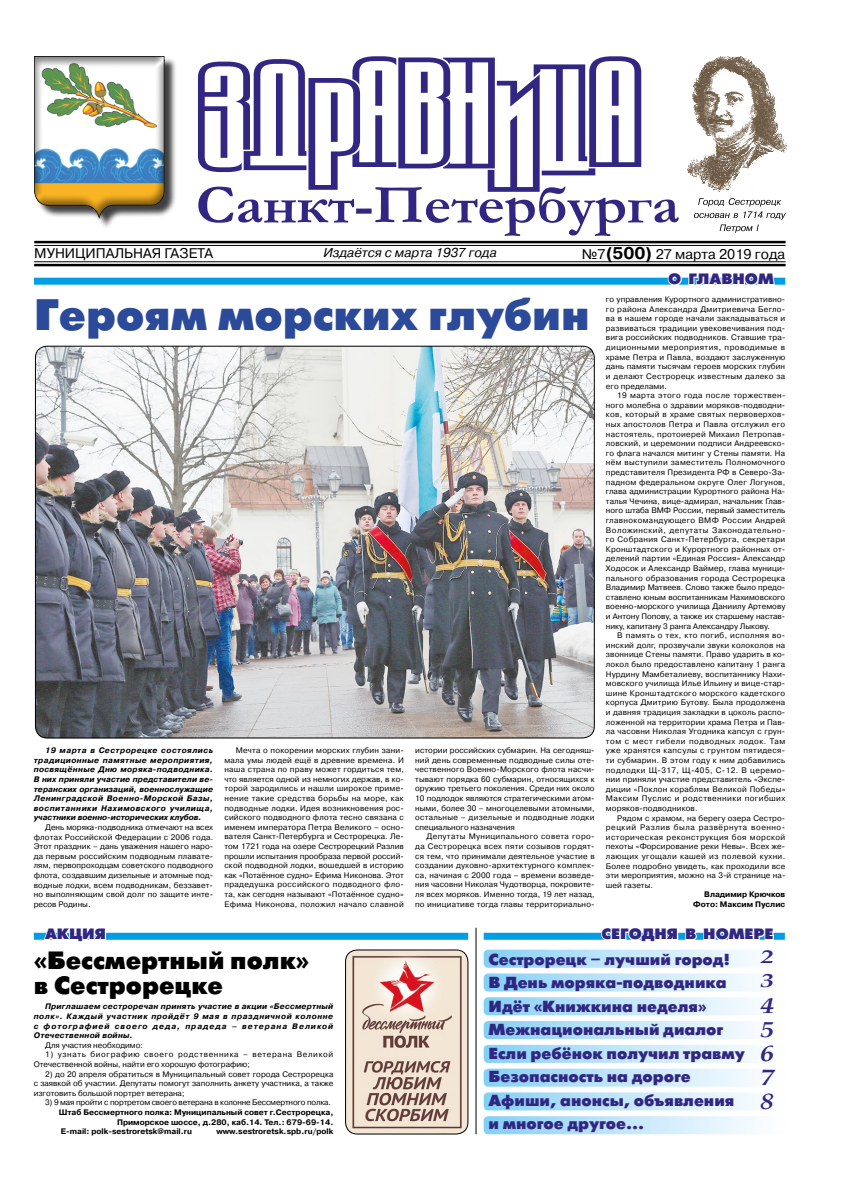
<style>
.page{position:relative;width:842px;height:1191px;background:#fff}
.page>*{position:absolute;margin:0;border:0;box-sizing:border-box;transform-origin:0 0}
.t1{font:44px "Futuris XC";color:#2c4a9a}
.t2{font:25px/25px "Futuris XC";color:#000}
.t3{font:italic 700 21.5px "Palladium";color:#312783;scale:1.19 1}
.t4{font:italic 700 20.9px "Palladium";color:#312783;scale:1.23 1}
.t5{font:italic 700 18.2px "Palladium";color:#312783;scale:1.41 1}
.t6{font:italic 700 17.7px "Palladium";color:#312783;scale:1.45 1}
.t7{font:16px/23.5px "Futuris XC";color:#312783}
.t8{font:15px "Futuris XC";color:#312783}
.t9{font:14px "Pragmatica C";color:#000}
.t10{font:italic 12.9px "Pragmatica C";color:#000}
.t11{font:8px/9.6px "Pragmatica C";letter-spacing:.01em;color:#000;text-align:justify}
.t12{font:italic 700 8px/9.6px "Pragmatica C";letter-spacing:.03em;color:#000;text-align:justify}
.t13{font:700 8px/9.6px "Pragmatica C";color:#000;text-align:right}
.t14{font:8px/9.6px "Pragmatica C";letter-spacing:.08em;color:#000}
.t15{font:8px "Pragmatica C";letter-spacing:-.02em;color:#000}
.s1{font-weight:700;font-size:17px}
</style>
<div class="page">
<svg style="left:484px;top:1116px;width:272px;height:18px;background:#c0e5fa"></svg>
<hr style="left:34px;top:261px;width:751px;height:1px;background:#000">
<hr style="left:34px;top:264px;width:751px;height:2px;background:#000">
<hr style="left:34px;top:241px;width:751px;height:2px;background:#000">
<hr style="left:34px;top:245px;width:751px;height:1px;background:#000">
<div style="left:36px;top:57px;width:141px;height:173px;background:#000;opacity:.75"></div>
<div style="left:26px;top:50px;width:149px;height:175px;background:#000;opacity:.5"></div>
<div style="left:34px;top:278px;width:751px;height:7px;background:#009fe3"></div>
<svg style="left:667px;top:277px;width:109px;height:8px"></svg>
<svg style="left:195px;top:240px;width:487px;height:1px"></svg>
<svg style="left:197px;top:56px;width:482px;height:180px"></svg>
<img style="left:699px;top:73px;width:65px;height:3px">
<svg style="left:687px;top:76px;width:100px;height:157px"></svg>
<img style="left:700px;top:71px;width:62px;height:3px">
<img style="left:702px;top:69px;width:58px;height:3px">
<img style="left:703px;top:67px;width:55px;height:3px">
<img style="left:704px;top:65px;width:8px;height:3px">
<img style="left:706px;top:63px;width:6px;height:3px">
<svg style="left:712px;top:56px;width:44px;height:12px"></svg>
<hr style="left:476px;top:927px;width:1px;height:207px;background:#000">
<div style="left:34px;top:932px;width:434px;height:7px;background:#009fe3"></div>
<svg style="left:42px;top:932px;width:65px;height:8px"></svg>
<svg style="left:484px;top:973px;width:272px;height:18px;background:#c1e6fa"></svg>
<svg style="left:484px;top:997px;width:272px;height:18px;background:#c0e5fa"></svg>
<svg style="left:484px;top:949px;width:272px;height:18px;background:#c2e6fa"></svg>
<div style="left:484px;top:932px;width:301px;height:7px;background:#009fe3"></div>
<svg style="left:600px;top:932px;width:175px;height:8px"></svg>
<svg style="left:484px;top:1092px;width:272px;height:18px;background:#c1e6fa"></svg>
<svg style="left:484px;top:1021px;width:272px;height:65px"></svg>
<img style="left:35px;top:346px;width:560px;height:392px">
<img style="left:345px;top:950px;width:123px;height:184px">
<div style="left:345px;top:949px;width:123px;height:185px;border:1px solid #000;border-radius:12px"></div>
<h3 class="t9" style="left:34px;top:245px;width:180px">МУНИЦИПАЛЬНАЯ ГАЗЕТА</h3>
<h3 class="t10" style="left:323px;top:246px;width:175px">Издаётся с марта 1937 года</h3>
<h3 class="t9" style="left:582px;top:246px;width:205px">№7<span class="s1">(500)</span> 27 марта 2019 года</h3>
<h3 class="t8" style="left:668px;top:271px;width:107px">О ГЛАВНОМ</h3>
<h1 class="t1" style="left:34px;top:291px;width:557px">Героям морских глубин</h1>
<p class="t11" style="left:606px;top:294px;width:181px">го управления Курортного административно&shy;го района Александра Дмитриевича Бегло&shy;ва в нашем городе начали закладываться и развиваться традиции увековечивания под&shy;вига российских подводников. Ставшие тра&shy;диционными мероприятия, проводимые в храме Петра и Павла, воздают заслуженную дань памяти тысячам героев морских глубин и делают Сестрорецк известным далеко за его пределами.</p>
<p class="t11" style="left:606px;top:390px;width:181px;text-indent:11px">19 марта этого года после торжествен&shy;ного молебна о здравии моряков-подводни&shy;ков, который в храме святых первоверхов&shy;ных апостолов Петра и Павла отслужил его настоятель, протоиерей Михаил Петропав&shy;ловский, и церемонии подписи Андреевско&shy;го флага начался митинг у Стены памяти. На нём выступили заместитель Полномочного представителя Президента РФ в Северо-За&shy;падном федеральном округе Олег Логунов, глава администрации Курортного района На&shy;талья Чечина, вице-адмирал, начальник Глав&shy;ного штаба ВМФ России, первый заместитель главнокомандующего ВМФ России Андрей Воложинский, депутаты Законодательно&shy;го Собрания Санкт-Петербурга, секретари Кронштадтского и Курортного районных от&shy;делений партии «Единая Россия» Александр Ходосок и Александр Ваймер, глава муници&shy;пального образования города Сестрорецка Владимир Матвеев. Слово также было предо&shy;ставлено юным воспитанникам Нахимовского военно-морского училища Даниилу Артемову и Антону Попову, а также их старшему настав&shy;нику, капитану 3 ранга Александру Лыкову.</p>
<p class="t11" style="left:606px;top:630px;width:181px;text-indent:11px">В память о тех, кто погиб, исполняя во&shy;инский долг, прозвучали звуки колоколов на звоннице Стены памяти. Право ударить в ко&shy;локол было предоставлено капитану 1 ранга Нурдину Мамбеталиеву, воспитаннику Нахи&shy;мовского училища Илье Ильину и вице-стар&shy;шине Кронштадтского морского кадетского корпуса Дмитрию Бутову. Была продолжена и давняя традиция закладки в цоколь распо&shy;ложенной на территории храма Петра и Пав&shy;ла часовни Николая Угодника капсул с грун&shy;том с мест гибели подводных лодок. Там уже хранятся капсулы с грунтом пятидеся&shy;ти субмарин. В этом году к ним добавились подлодки Щ-317, Щ-405, С-12. В церемо&shy;нии приняли участие представитель «Экспе&shy;диции «Поклон кораблям Великой Победы» Максим Пуслис и родственники погибших моряков-подводников.</p>
<p class="t11" style="left:606px;top:813px;width:181px;text-indent:11px">Рядом с храмом, на берегу озера Сестро&shy;рецкий Разлив была развёрнута военно&shy;историческая реконструкция боя морской пехоты «Форсирование реки Невы». Всех же&shy;лающих угощали кашей из полевой кухни.<br>Более подробно увидеть, как проходили все эти мероприятия, можно на 3-й странице на&shy;шей газеты.</p>
<p class="t13" style="left:693px;top:890px;width:93px">Владимир Крючков<br>Фото: Максим Пуслис</p>
<p class="t11" style="left:224px;top:745px;width:181px;text-indent:11px">Мечта о покорении морских глубин зани&shy;мала умы людей ещё в древние времена. И наша страна по праву может гордиться тем, что является одной из немногих держав, в ко&shy;торой зародились и нашли широкое приме&shy;нение такие средства борьбы на море, как подводные лодки. Идея возникновения рос&shy;сийского подводного флота тесно связана с именем императора Петра Великого – осно&shy;вателя Санкт-Петербурга и Сестрорецка. Ле&shy;том 1721 года на озере Сестрорецкий Разлив прошли испытания прообраза первой россий&shy;ской подводной лодки, вошедшей в историю как «Потаённое судно» Ефима Никонова. Этот прадедушка российского подводного фло&shy;та, как сегодня называют «Потаённое судно» Ефима Никонова, положил начало славной</p>
<p class="t11" style="left:415px;top:745px;width:181px">истории российских субмарин. На сегодняш&shy;ний день современные подводные силы оте&shy;чественного Военно-Морского флота насчи&shy;тывают порядка 60 субмарин, относящихся к оружию третьего поколения. Среди них около 10 подлодок являются стратегическими атом&shy;ными, более 30 – многоцелевыми атомными, остальные – дизельные и подводные лодки специального назначения</p>
<p class="t12" style="left:34px;top:745px;width:181px;text-indent:11px">19 марта в Сестрорецке состоялись традиционные памятные мероприятия, посвящённые Дню моряка-подводника.<br>В них приняли участие представители ве&shy;теранских организаций, военнослужащие Ленинградской Военно-Морской Базы, воспитанники Нахимовского училища, участники военно-исторических клубов.</p>
<p class="t11" style="left:34px;top:822px;width:181px;text-indent:11px">День моряка-подводника отмечают на всех флотах Российской Федерации с 2006 года.<br>Этот праздник – дань уважения нашего наро&shy;да первым российским подводным плавате&shy;лям, первопроходцам советского подводного флота, создавшим дизельные и атомные под&shy;водные лодки, всем подводникам, беззавет&shy;но выполняющим свой долг по защите инте&shy;ресов Родины.</p>
<p class="t11" style="left:415px;top:832px;width:181px;text-indent:11px">Депутаты Муниципального совета горо&shy;да Сестрорецка всех пяти созывов гордят&shy;ся тем, что принимали деятельное участие в создании духовно-архитектурного комплек&shy;са, начиная с 2000 года – времени возведе&shy;ния часовни Николая Чудотворца, покровите&shy;ля всех моряков. Именно тогда, 19 лет назад, по инициативе тогда главы территориально-</p>
<h3 class="t8" style="left:45px;top:926px;width:62px">АКЦИЯ</h3>
<h2 class="t2" style="left:34px;top:948px;width:277px">«Бессмертный полк» в Сестрорецке</h2>
<p class="t12" style="left:34px;top:1002px;width:301px;text-indent:11px">Приглашаем сестроречан принять участие в акции «Бессмертный полк». Каждый участник пройдёт 9 мая в праздничной колонне с фотографией своего деда, прадеда – ветерана Великой Отечественной войны.</p>
<p class="t11" style="left:45px;top:1040px;width:99px">Для участия необходимо:</p>
<p class="t14" style="left:34px;top:1050px;width:301px;text-indent:11px">1) узнать биографию своего родственника – ветерана Великой<br>Отечественной войны, найти его хорошую фотографию;</p>
<p class="t11" style="left:34px;top:1069px;width:301px;text-indent:11px">2) до 20 апреля обратиться в Муниципальный совет города Сестрорецка с заявкой об участии. Депутаты помогут заполнить анкету участника, а также изготовить большой портрет ветерана;</p>
<p class="t15" style="left:45px;top:1098px;width:287px">3) 9 мая пройти с портретом своего ветерана в колонне Бессмертного полка.</p>
<p class="t13" style="left:59px;top:1107px;width:276px">Штаб Бессмертного полка: Муниципальный совет г.Сестрорецка,</p>
<p class="t13" style="left:117px;top:1117px;width:218px">Приморское шоссе, д.280, каб.14. Тел.: 679-69-14.</p>
<p class="t13" style="left:61px;top:1126px;width:133px">E-mail: polk-sestroretsk@mail.ru</p>
<p class="t13" style="left:216px;top:1126px;width:118px">www.sestroretsk.spb.ru/polk</p>
<h3 class="t8" style="left:602px;top:926px;width:173px">СЕГОДНЯ В НОМЕРЕ</h3>
<h3 class="t7" style="left:489px;top:947px;width:258px">Сестрорецк – лучший город!<br>В День моряка-подводника<br>Идёт «Книжкина неделя»<br>Межнациональный диалог<br>Если ребёнок получил травму<br>Безопасность на дороге<br>Афиши, анонсы, объявления и многое другое...</h3>
<h3 class="t6" style="left:760px;top:946px;width:11px">2</h3>
<h3 class="t5" style="left:760px;top:970px;width:11px">3</h3>
<h3 class="t4" style="left:760px;top:993px;width:13px">4</h3>
<h3 class="t4" style="left:760px;top:1017px;width:13px">5</h3>
<h3 class="t3" style="left:760px;top:1041px;width:13px">6</h3>
<h3 class="t3" style="left:760px;top:1064px;width:13px">7</h3>
<h3 class="t3" style="left:760px;top:1088px;width:13px">8</h3>
</div>
